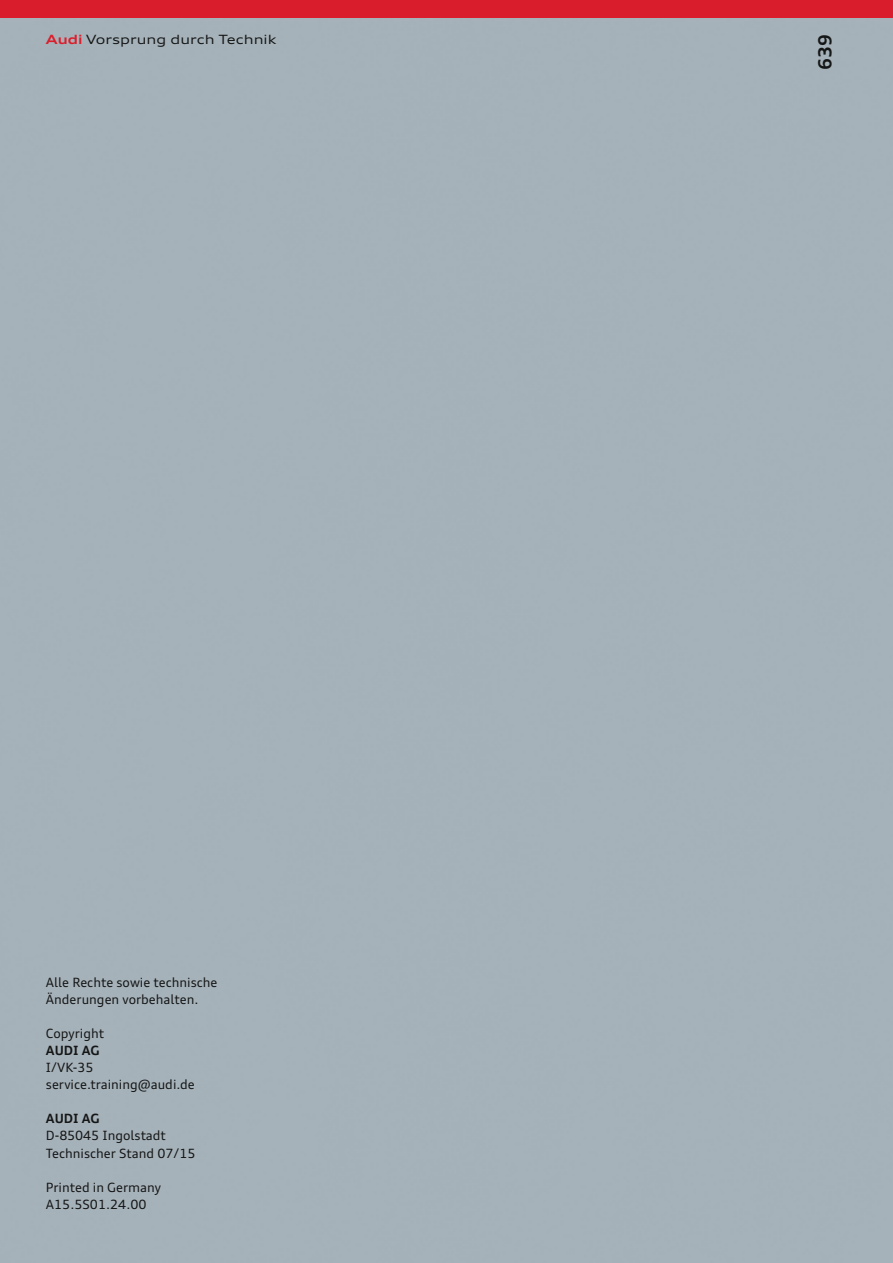
<style>
.page{position:relative;width:893px;height:1263px;background:#fff}
.page>*{position:absolute;margin:0;border:0;box-sizing:border-box;transform-origin:0 0}
.t1{font:700 18px "Audi Type";color:#151616}
.t2{font:12.75px/17.1px "Audi Type";color:#151616}
.t3{font:expanded 12.75px "Audi Type";color:#151616}
.t4{font:700 12.75px "Audi Type";letter-spacing:-.005em;color:#151616}
.s1{font-weight:700;color:#db1e2c}
</style>
<div class="page">
<div style="left:0;top:17px;width:893px;height:1246px;background:#a6b2b9"></div>
<div style="left:0;top:0;width:893px;height:17px;background:#da1d2d"></div>
<p class="t3" style="left:46px;top:31px;width:232px"><span class="s1">Audi</span> Vorsprung durch Technik</p>
<h1 class="t1" style="left:814px;top:70px;width:37px;rotate:-90deg">639</h1>
<p class="t2" style="left:46px;top:973px;width:173px">Alle Rechte sowie technische<br>Änderungen vorbehalten.</p>
<p class="t2" style="left:46px;top:1024px;width:60px">Copyright</p>
<p class="t4" style="left:46px;top:1042px;width:55px">AUDI AG</p>
<p class="t2" style="left:46px;top:1059px;width:150px">I/VK-35 service.training@audi.de</p>
<p class="t4" style="left:46px;top:1111px;width:55px">AUDI AG</p>
<p class="t2" style="left:46px;top:1127px;width:151px">D-85045 Ingolstadt<br>Technischer Stand 07/15</p>
<p class="t2" style="left:46px;top:1178px;width:117px">Printed in Germany<br>A15.5S01.24.00</p>
</div>
